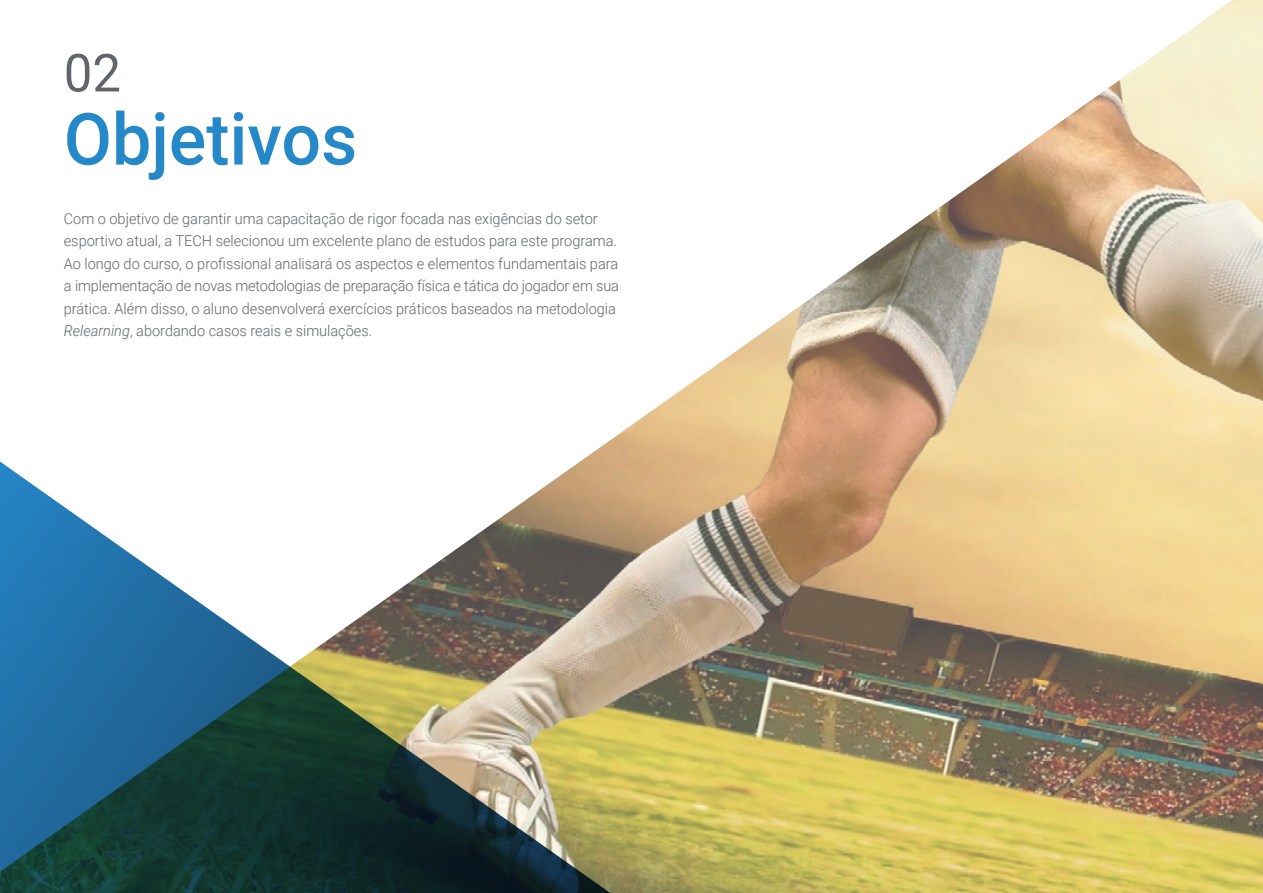
<style>
.page{position:relative;width:1263px;height:893px;background:#fff}
.page>*{position:absolute;margin:0;border:0;box-sizing:border-box;transform-origin:0 0}
.t1{font:500 72px "Roboto";color:#2488c9}
.t2{font:52.5px "Roboto";color:#61646a}
.t3{font:300 15px/22.5px "Roboto";color:#61646a}
.s1{font-style:italic}
</style>
<div class="page">
<img style="left:602px;top:0;width:661px;height:893px">
<svg style="left:0;top:446px;width:640px;height:447px"></svg>
<h2 class="t2" style="left:64px;top:36px;width:59px">02</h2>
<h1 class="t1" style="left:64px;top:89px;width:295px">Objetivos</h1>
<p class="t3" style="left:64px;top:207px;width:557px">Com o objetivo de garantir uma capacitação de rigor focada nas exigências do setor esportivo atual, a TECH selecionou um excelente plano de estudos para este programa.<br>Ao longo do curso, o profissional analisará os aspectos e elementos fundamentais para a implementação de novas metodologias de preparação física e tática do jogador em sua prática. Além disso, o aluno desenvolverá exercícios práticos baseados na metodologia <span class="s1">Relearning</span>, abordando casos reais e simulações.</p>
</div>
